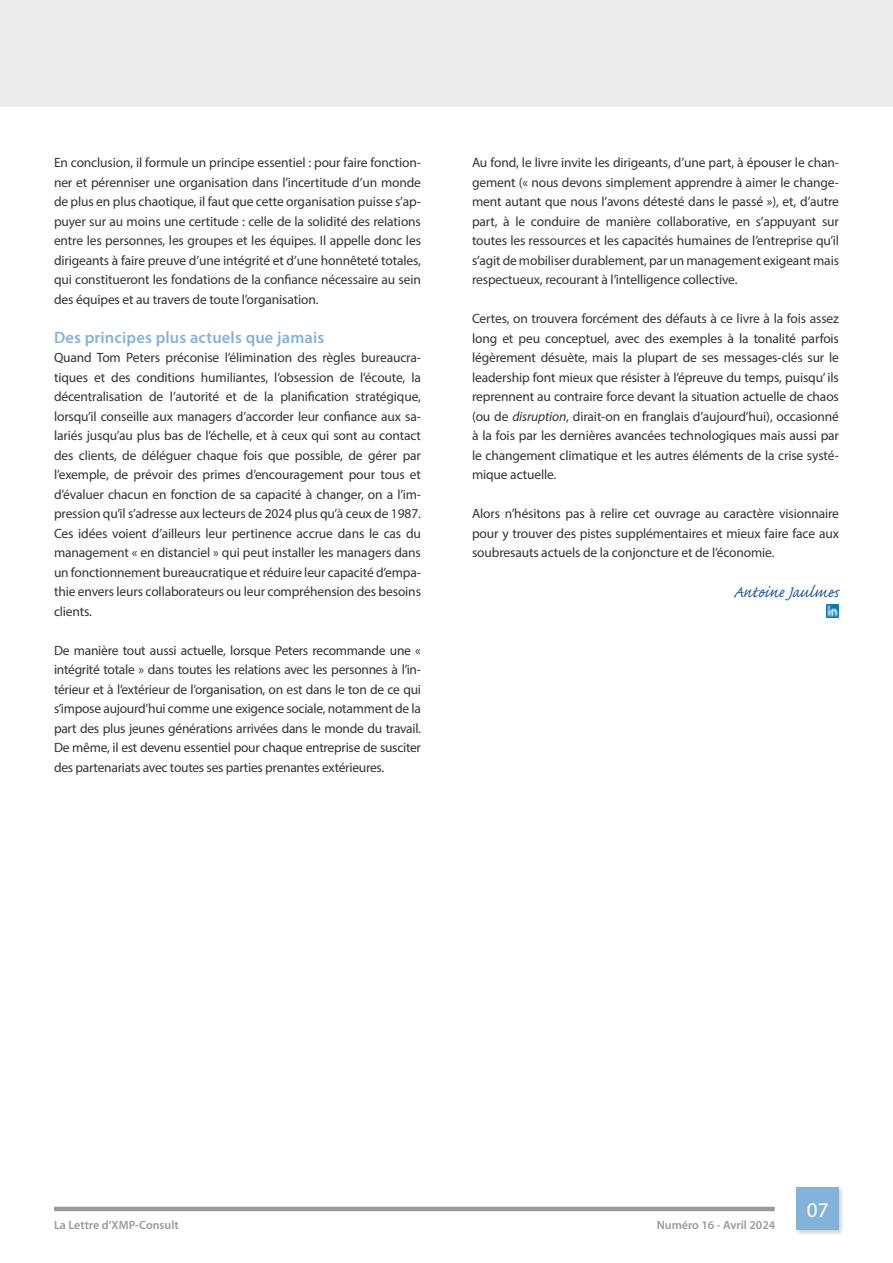
<style>
.page{position:relative;width:893px;height:1263px;background:#fff}
.page>*{position:absolute;margin:0;border:0;box-sizing:border-box;transform-origin:0 0}
.t1{font:21px "Caflisch Script Pro";letter-spacing:-.01em;color:#275b9b}
.t2{font:21px "Myriad Pro";color:#fff}
.t3{font:600 16.5px "Myriad Pro";letter-spacing:.01em;color:#84b3da}
.t4{font:13.5px/19.5px "Myriad Pro";letter-spacing:-.01em;color:#343334;text-align:justify}
.t5{font:600 12px "Myriad Pro";color:#9a999a}
.s1{font-style:italic}
</style>
<div class="page">
<hr style="left:54px;top:1207px;width:721px;height:4px;background:#999">
<div style="left:795px;top:1186px;width:49px;height:49px;background:#000;opacity:.2"></div>
<div style="left:796px;top:1188px;width:43px;height:42px;background:#84b3da"></div>
<div style="left:0;top:0;width:893px;height:106px;background:#ecebec"></div>
<svg style="left:826px;top:605px;width:13px;height:13px"></svg>
<p class="t4" style="left:54px;top:153px;width:368px">En conclusion, il formule un principe essentiel : pour faire fonction&shy;ner et pérenniser une organisation dans l’incertitude d’un monde de plus en plus chaotique, il faut que cette organisation puisse s’ap&shy;puyer sur au moins une certitude : celle de la solidité des relations entre les personnes, les groupes et les équipes. Il appelle donc les dirigeants à faire preuve d’une intégrité et d’une honnêteté totales, qui constitueront les fondations de la confiance nécessaire au sein des équipes et au travers de toute l’organisation.</p>
<p class="t3" style="left:54px;top:327px;width:272px">Des principes plus actuels que jamais</p>
<p class="t4" style="left:54px;top:348px;width:368px">Quand Tom Peters préconise l’élimination des règles bureaucra&shy;tiques et des conditions humiliantes, l’obsession de l’écoute, la décentralisation de l’autorité et de la planification stratégique, lorsqu’il conseille aux managers d’accorder leur confiance aux sa&shy;lariés jusqu’au plus bas de l’échelle, et à ceux qui sont au contact des clients, de déléguer chaque fois que possible, de gérer par l’exemple, de prévoir des primes d’encouragement pour tous et d’évaluer chacun en fonction de sa capacité à changer, on a l’im&shy;pression qu’il s’adresse aux lecteurs de 2024 plus qu’à ceux de 1987.<br>Ces idées voient d’ailleurs leur pertinence accrue dans le cas du management « en distanciel » qui peut installer les managers dans un fonctionnement bureaucratique et réduire leur capacité d’empa&shy;thie envers leurs collaborateurs ou leur compréhension des besoins clients.</p>
<p class="t4" style="left:54px;top:640px;width:368px">De manière tout aussi actuelle, lorsque Peters recommande une « intégrité totale » dans toutes les relations avec les personnes à l’in&shy;térieur et à l’extérieur de l’organisation, on est dans le ton de ce qui s’impose aujourd’hui comme une exigence sociale, notamment de la part des plus jeunes générations arrivées dans le monde du travail.<br>De même, il est devenu essentiel pour chaque entreprise de susciter des partenariats avec toutes ses parties prenantes extérieures.</p>
<p class="t4" style="left:472px;top:153px;width:368px">Au fond, le livre invite les dirigeants, d’une part, à épouser le chan&shy;gement (« nous devons simplement apprendre à aimer le change&shy;ment autant que nous l’avons détesté dans le passé »), et, d’autre part, à le conduire de manière collaborative, en s’appuyant sur toutes les ressources et les capacités humaines de l’entreprise qu’il s’agit de mobiliser durablement, par un management exigeant mais respectueux, recourant à l’intelligence collective.</p>
<p class="t4" style="left:472px;top:309px;width:368px">Certes, on trouvera forcément des défauts à ce livre à la fois assez long et peu conceptuel, avec des exemples à la tonalité parfois légèrement désuète, mais la plupart de ses messages-clés sur le leadership font mieux que résister à l’épreuve du temps, puisqu’ ils reprennent au contraire force devant la situation actuelle de chaos (ou de <span class="s1">disruption</span>, dirait-on en franglais d’aujourd’hui), occasionné à la fois par les dernières avancées technologiques mais aussi par le changement climatique et les autres éléments de la crise systé&shy;mique actuelle.</p>
<p class="t4" style="left:472px;top:504px;width:368px">Alors n’hésitons pas à relire cet ouvrage au caractère visionnaire pour y trouver des pistes supplémentaires et mieux faire face aux soubresauts actuels de la conjoncture et de l’économie.</p>
<h1 class="t1" style="left:733px;top:581px;width:108px">Antoine Jaulmes</h1>
<h1 class="t2" style="left:807px;top:1197px;width:23px">07</h1>
<p class="t5" style="left:54px;top:1217px;width:126px">La Lettre d’XMP-Consult</p>
<p class="t5" style="left:657px;top:1217px;width:120px">Numéro 16 - Avril 2024</p>
</div>
